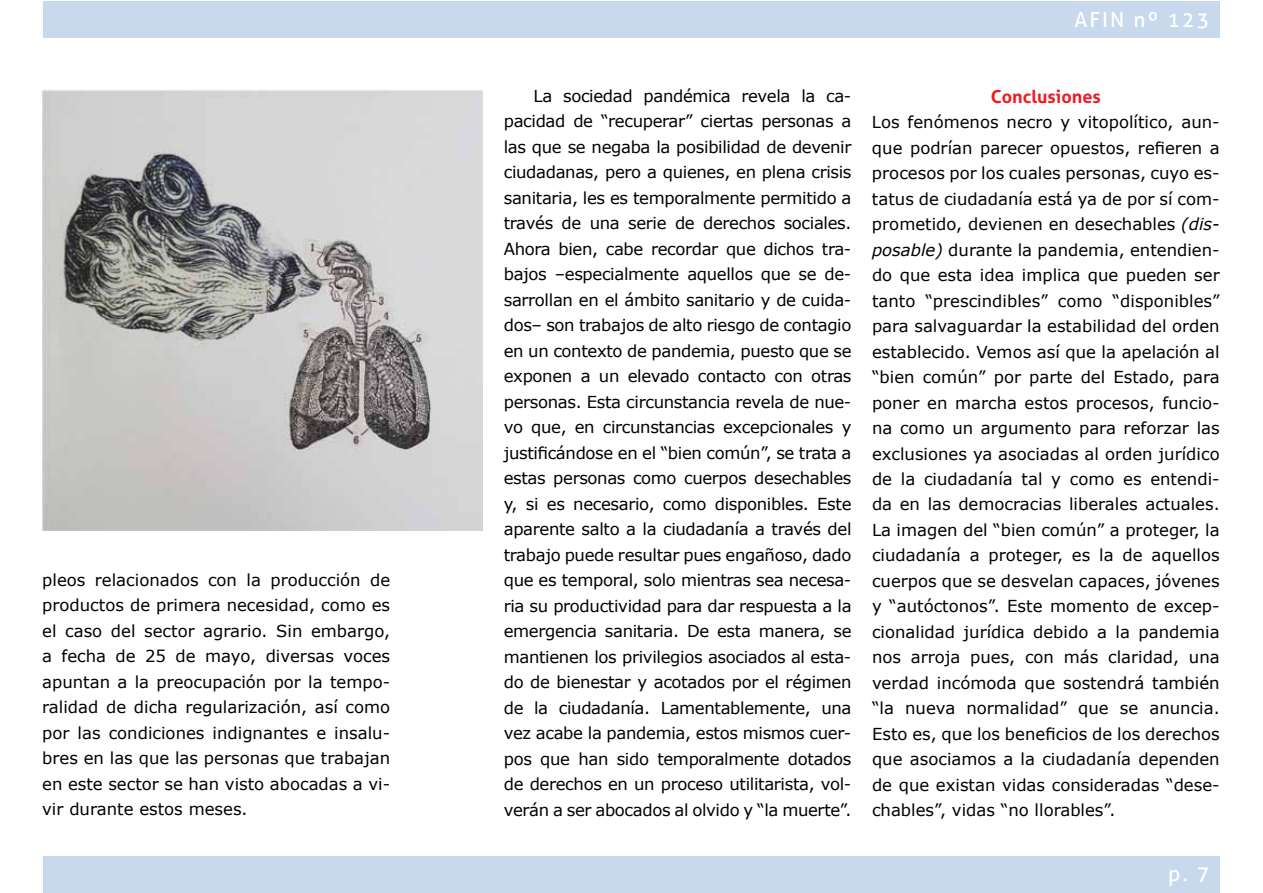
<style>
.page{position:relative;width:1263px;height:893px;background:#fff}
.page>*{position:absolute;margin:0;border:0;box-sizing:border-box;transform-origin:0 0}
.t1{font:21px "Aller";letter-spacing:.1em;color:#fff}
.t2{font:700 18px "Aller";color:#ed1d24}
.t3{font:16.5px/25.5px "Verdana";color:#000;text-align:justify}
.s1{font-style:italic}
</style>
<div class="page">
<div style="left:43px;top:1px;width:1177px;height:37px;background:#c8d9ee"></div>
<div style="left:43px;top:856px;width:1177px;height:37px;background:#c8d9ee"></div>
<img style="left:43px;top:90px;width:440px;height:440px">
<p class="t3" style="left:42px;top:567px;width:349px">pleos relacionados con la producción de productos de primera necesidad, como es el caso del sector agrario. Sin embargo, a fecha de 25 de mayo, diversas voces apuntan a la preocupación por la tempo&shy;ralidad de dicha regularización, así como por las condiciones indignantes e insalu&shy;bres en las que las personas que trabajan en este sector se han visto abocadas a vi&shy;vir durante estos meses.</p>
<p class="t1" style="left:1074px;top:7px;width:137px">AFIN nº 123</p>
<p class="t3" style="left:504px;top:83px;width:349px;text-indent:30px">La sociedad pandémica revela la ca&shy;pacidad de “recuperar” ciertas personas a las que se negaba la posibilidad de devenir ciudadanas, pero a quienes, en plena crisis sanitaria, les es temporalmente permitido a través de una serie de derechos sociales.<br>Ahora bien, cabe recordar que dichos tra&shy;bajos –especialmente aquellos que se de&shy;sarrollan en el ámbito sanitario y de cuida&shy;dos– son trabajos de alto riesgo de contagio en un contexto de pandemia, puesto que se exponen a un elevado contacto con otras personas. Esta circunstancia revela de nue&shy;vo que, en circunstancias excepcionales y justificándose en el “bien común”, se trata a estas personas como cuerpos desechables y, si es necesario, como disponibles. Este aparente salto a la ciudadanía a través del trabajo puede resultar pues engañoso, dado que es temporal, solo mientras sea necesa&shy;ria su productividad para dar respuesta a la emergencia sanitaria. De esta manera, se mantienen los privilegios asociados al esta&shy;do de bienestar y acotados por el régimen de la ciudadanía. Lamentablemente, una vez acabe la pandemia, estos mismos cuer&shy;pos que han sido temporalmente dotados de derechos en un proceso utilitarista, vol&shy;verán a ser abocados al olvido y “la muerte”.</p>
<p class="t2" style="left:991px;top:85px;width:111px">Conclusiones</p>
<p class="t3" style="left:872px;top:109px;width:349px">Los fenómenos necro y vitopolítico, aun&shy;que podrían parecer opuestos, refieren a procesos por los cuales personas, cuyo es&shy;tatus de ciudadanía está ya de por sí com&shy;prometido, devienen en desechables <span class="s1">(dis&shy;posable)</span> durante la pandemia, entendien&shy;do que esta idea implica que pueden ser tanto “prescindibles” como “disponibles” para salvaguardar la estabilidad del orden establecido. Vemos así que la apelación al “bien común” por parte del Estado, para poner en marcha estos procesos, funcio&shy;na como un argumento para reforzar las exclusiones ya asociadas al orden jurídico de la ciudadanía tal y como es entendi&shy;da en las democracias liberales actuales.<br>La imagen del “bien común” a proteger, la ciudadanía a proteger, es la de aquellos cuerpos que se desvelan capaces, jóvenes y “autóctonos”. Este momento de excep&shy;cionalidad jurídica debido a la pandemia nos arroja pues, con más claridad, una verdad incómoda que sostendrá también “la nueva normalidad” que se anuncia.<br>Esto es, que los beneficios de los derechos que asociamos a la ciudadanía dependen de que existan vidas consideradas “dese&shy;chables”, vidas “no llorables”.</p>
<p class="t1" style="left:1168px;top:861px;width:43px">p. 7</p>
</div>
